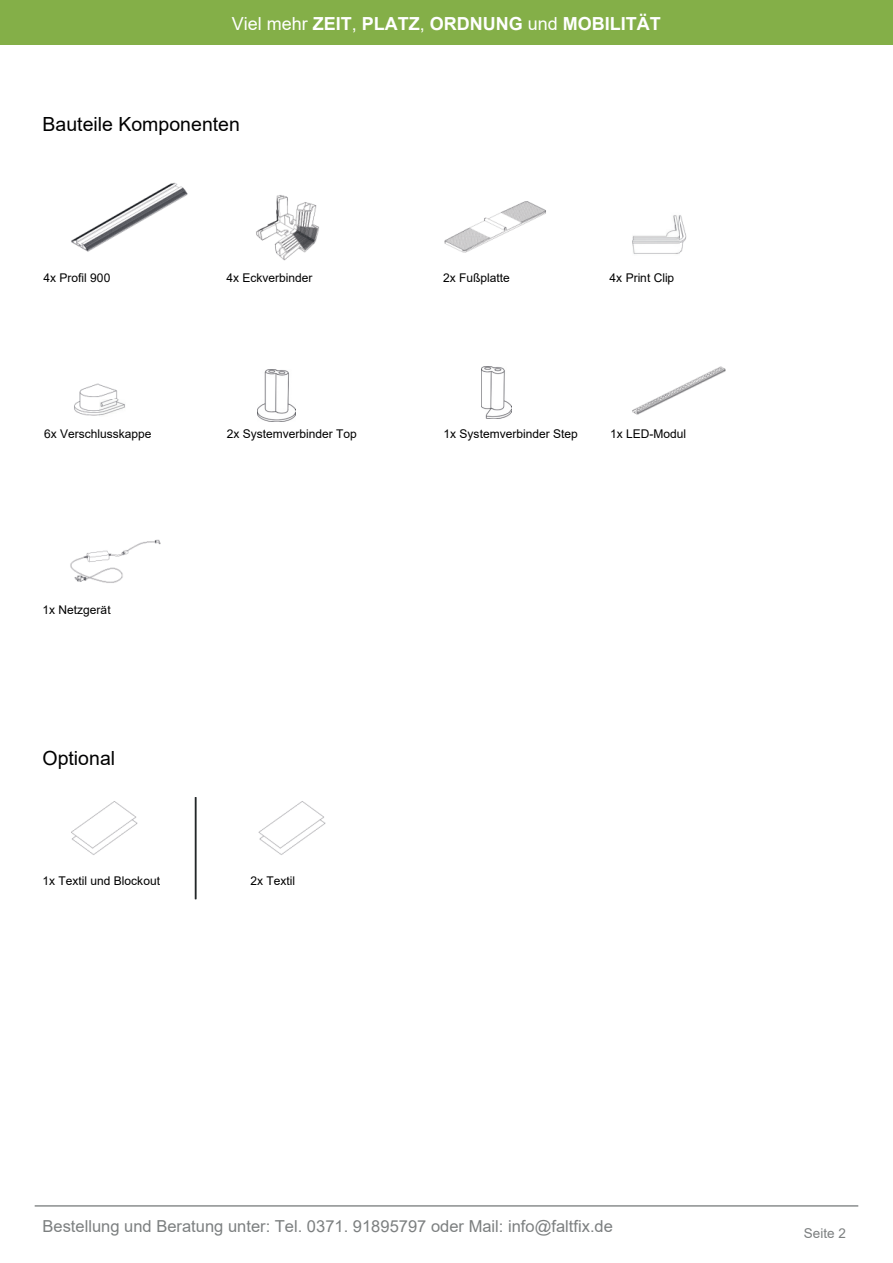
<style>
.page{position:relative;width:893px;height:1263px;background:#fff}
.page>*{position:absolute;margin:0;border:0;box-sizing:border-box;transform-origin:0 0}
.t1{font:19.5px "Arial";color:#000001}
.t2{font:700 18px "Arial";color:#fff}
.t3{font:16.5px "Arial";color:#7c7f80}
.t4{font:13.5px "Arial";color:#7c7f80}
.t5{font:12px "Arial";color:#000001}
.s1{font-weight:400}
</style>
<div class="page">
<div style="left:0;top:0;width:893px;height:44px;background:#84af48"></div>
<hr style="left:35px;top:1205px;width:822px;height:2px;background:#8a8d8e">
<img style="left:632px;top:215px;width:55px;height:39px">
<img style="left:71px;top:182px;width:117px;height:70px">
<img style="left:256px;top:195px;width:63px;height:66px">
<img style="left:444px;top:201px;width:102px;height:52px">
<img style="left:481px;top:366px;width:31px;height:53px">
<img style="left:257px;top:369px;width:39px;height:53px">
<img style="left:74px;top:383px;width:51px;height:33px">
<img style="left:632px;top:366px;width:94px;height:49px">
<img style="left:70px;top:539px;width:91px;height:44px">
<img style="left:71px;top:801px;width:67px;height:54px">
<img style="left:258px;top:801px;width:68px;height:54px">
<hr style="left:195px;top:797px;width:1px;height:102px;background:#232729">
<h2 class="t2" style="left:232px;top:16px;width:431px"><span class="s1">Viel mehr</span> ZEIT<span class="s1">,</span> PLATZ<span class="s1">,</span> ORDNUNG <span class="s1">und</span> MOBILITÄT</h2>
<h1 class="t1" style="left:43px;top:117px;width:199px">Bauteile Komponenten</h1>
<p class="t5" style="left:44px;top:273px;width:68px">4x Profil 900</p>
<p class="t5" style="left:226px;top:273px;width:88px">4x Eckverbinder</p>
<p class="t5" style="left:443px;top:273px;width:68px">2x Fußplatte</p>
<p class="t5" style="left:610px;top:273px;width:66px">4x Print Clip</p>
<p class="t5" style="left:44px;top:429px;width:109px">6x Verschlusskappe</p>
<p class="t5" style="left:227px;top:429px;width:132px">2x Systemverbinder Top</p>
<p class="t5" style="left:444px;top:429px;width:136px">1x Systemverbinder Step</p>
<p class="t5" style="left:610px;top:429px;width:78px">1x LED-Modul</p>
<p class="t5" style="left:43px;top:605px;width:70px">1x Netzgerät</p>
<h1 class="t1" style="left:43px;top:751px;width:74px">Optional</h1>
<p class="t5" style="left:43px;top:876px;width:119px">1x Textil und Blockout</p>
<p class="t5" style="left:250px;top:876px;width:46px">2x Textil</p>
<h3 class="t3" style="left:43px;top:1220px;width:572px">Bestellung und Beratung unter: Tel. 0371. 91895797 oder Mail: info@faltfix.de</h3>
<p class="t4" style="left:804px;top:1228px;width:44px">Seite 2</p>
</div>
